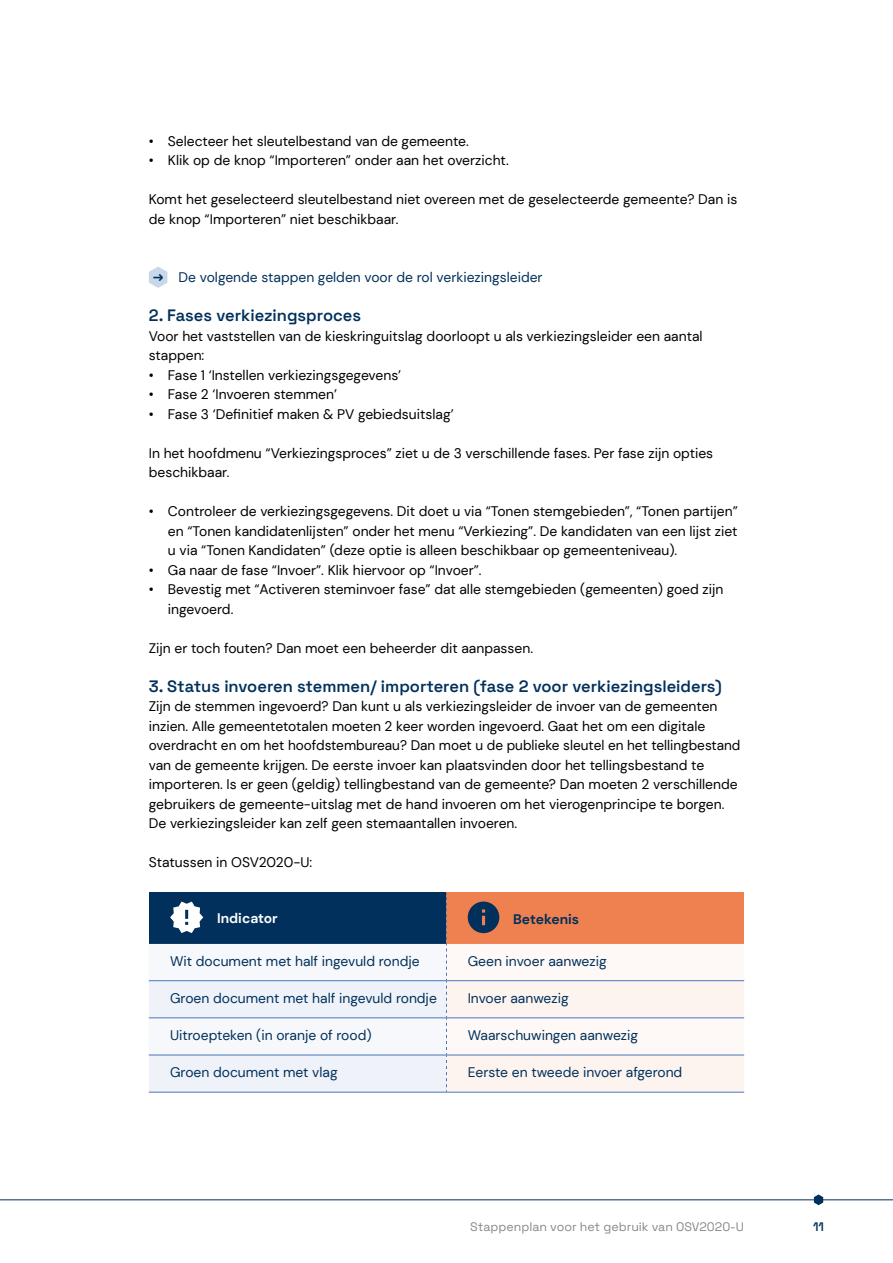
<style>
.page{position:relative;width:893px;height:1263px;background:#fff}
.page>*{position:absolute;margin:0;border:0;box-sizing:border-box;transform-origin:0 0}
.H2_Subtussenkop{font:600 16.5px "Space Grotesk";color:#00305b}
.P_Broodtekst{font:13.8px/19.5px "DM Sans";color:#000}
.P_TABEL_broodtekst{font:13.8px "DM Sans";color:#00305b}
.P_Broodtekst-2{font:13.8px "DM Sans";color:#00305b}
.P_TABEL_kop{font:700 13.8px "DM Sans";color:#fff}
.P_TABEL_kop-2{font:700 13.8px "DM Sans";color:#00305b}
.t1{font:700 13.5px "Space Grotesk";color:#00305b}
.t2{font:12.3px "Space Grotesk";color:#878787}
.t3{font:600 12.3px "Space Grotesk";color:#00305b}
</style>
<div class="page">
<hr style="left:149px;top:1092px;width:297px;height:1px;background:#4a75ba">
<hr style="left:446px;top:1092px;width:298px;height:1px;background:#4a75ba">
<svg style="left:149px;top:893px;width:595px;height:199px"></svg>
<svg style="left:149px;top:266px;width:18px;height:22px"></svg>
<hr style="left:0;top:1199px;width:893px;height:1px;background:#00305b">
<svg style="left:814px;top:1194px;width:9px;height:11px"></svg>
<p class="P_Broodtekst" style="left:149px;top:131px;width:321px">• Selecteer het sleutelbestand van de gemeente.</p>
<p class="P_Broodtekst" style="left:149px;top:151px;width:361px">• Klik op de knop “Importeren” onder aan het overzicht.</p>
<p class="P_Broodtekst" style="left:149px;top:190px;width:590px">Komt het geselecteerd sleutelbestand niet overeen met de geselecteerde gemeente? Dan is de knop “Importeren” niet beschikbaar.</p>
<p class="P_Broodtekst-2" style="left:179px;top:269px;width:366px">De volgende stappen gelden voor de rol verkiezingsleider</p>
<h2 class="H2_Subtussenkop" style="left:149px;top:303px;width:214px">2. Fases verkiezingsproces</h2>
<p class="P_Broodtekst" style="left:149px;top:326px;width:555px">Voor het vaststellen van de kieskringuitslag doorloopt u als verkiezingsleider een aantal stappen:</p>
<p class="P_Broodtekst" style="left:149px;top:365px;width:254px">• Fase 1 ‘Instellen verkiezingsgegevens’</p>
<p class="P_Broodtekst" style="left:149px;top:385px;width:190px">• Fase 2 ‘Invoeren stemmen’</p>
<p class="P_Broodtekst" style="left:149px;top:404px;width:306px">• Fase 3 ‘Definitief maken &amp; PV gebiedsuitslag’</p>
<p class="P_Broodtekst" style="left:149px;top:443px;width:566px">In het hoofdmenu “Verkiezingsproces” ziet u de 3 verschillende fases. Per fase zijn opties beschikbaar.</p>
<p class="P_Broodtekst" style="left:168px;top:502px;width:571px;text-align:justify;text-indent:-19px">• Controleer de verkiezingsgegevens. Dit doet u via “Tonen stemgebieden”, “Tonen partijen” en “Tonen kandidatenlijsten” onder het menu “Verkiezing”. De kandidaten van een lijst ziet u via “Tonen Kandidaten” (deze optie is alleen beschikbaar op gemeenteniveau).</p>
<p class="P_Broodtekst" style="left:149px;top:560px;width:334px">• Ga naar de fase “Invoer”. Klik hiervoor op “Invoer”.</p>
<p class="P_Broodtekst" style="left:168px;top:580px;width:557px;text-indent:-19px">• Bevestig met “Activeren steminvoer fase” dat alle stemgebieden (gemeenten) goed zijn ingevoerd.</p>
<p class="P_Broodtekst" style="left:149px;top:638px;width:386px">Zijn er toch fouten? Dan moet een beheerder dit aanpassen.</p>
<h2 class="H2_Subtussenkop" style="left:149px;top:674px;width:575px">3. Status invoeren stemmen/ importeren (fase 2 voor verkiezingsleiders)</h2>
<p class="P_Broodtekst" style="left:149px;top:697px;width:593px">Zijn de stemmen ingevoerd? Dan kunt u als verkiezingsleider de invoer van de gemeenten inzien. Alle gemeentetotalen moeten 2 keer worden ingevoerd. Gaat het om een digitale overdracht en om het hoofdstembureau? Dan moet u de publieke sleutel en het tellingbestand van de gemeente krijgen. De eerste invoer kan plaatsvinden door het tellingsbestand te importeren. Is er geen (geldig) tellingbestand van de gemeente? Dan moeten 2 verschillende gebruikers de gemeente-uitslag met de hand invoeren om het vierogenprincipe te borgen.<br>De verkiezingsleider kan zelf geen stemaantallen invoeren.</p>
<p class="P_Broodtekst" style="left:149px;top:853px;width:165px">Statussen in OSV2020-U:</p>
<p class="t1" style="left:153px;top:266px;width:12px">→</p>
<p class="P_TABEL_kop" style="left:217px;top:909px;width:62px">Indicator</p>
<p class="P_TABEL_kop-2" style="left:513px;top:911px;width:67px">Betekenis</p>
<p class="P_TABEL_broodtekst" style="left:170px;top:952px;width:251px">Wit document met half ingevuld rondje</p>
<p class="P_TABEL_broodtekst" style="left:468px;top:952px;width:141px">Geen invoer aanwezig</p>
<p class="P_TABEL_broodtekst" style="left:170px;top:989px;width:268px">Groen document met half ingevuld rondje</p>
<p class="P_TABEL_broodtekst" style="left:468px;top:989px;width:103px">Invoer aanwezig</p>
<p class="P_TABEL_broodtekst" style="left:170px;top:1027px;width:203px">Uitroepteken (in oranje of rood)</p>
<p class="P_TABEL_broodtekst" style="left:468px;top:1027px;width:172px">Waarschuwingen aanwezig</p>
<p class="P_TABEL_broodtekst" style="left:170px;top:1064px;width:169px">Groen document met vlag</p>
<p class="P_TABEL_broodtekst" style="left:468px;top:1064px;width:216px">Eerste en tweede invoer afgerond</p>
<p class="t2" style="left:470px;top:1218px;width:275px">Stappenplan voor het gebruik van OSV2020-U</p>
<p class="t3" style="left:813px;top:1218px;width:12px">11</p>
</div>
